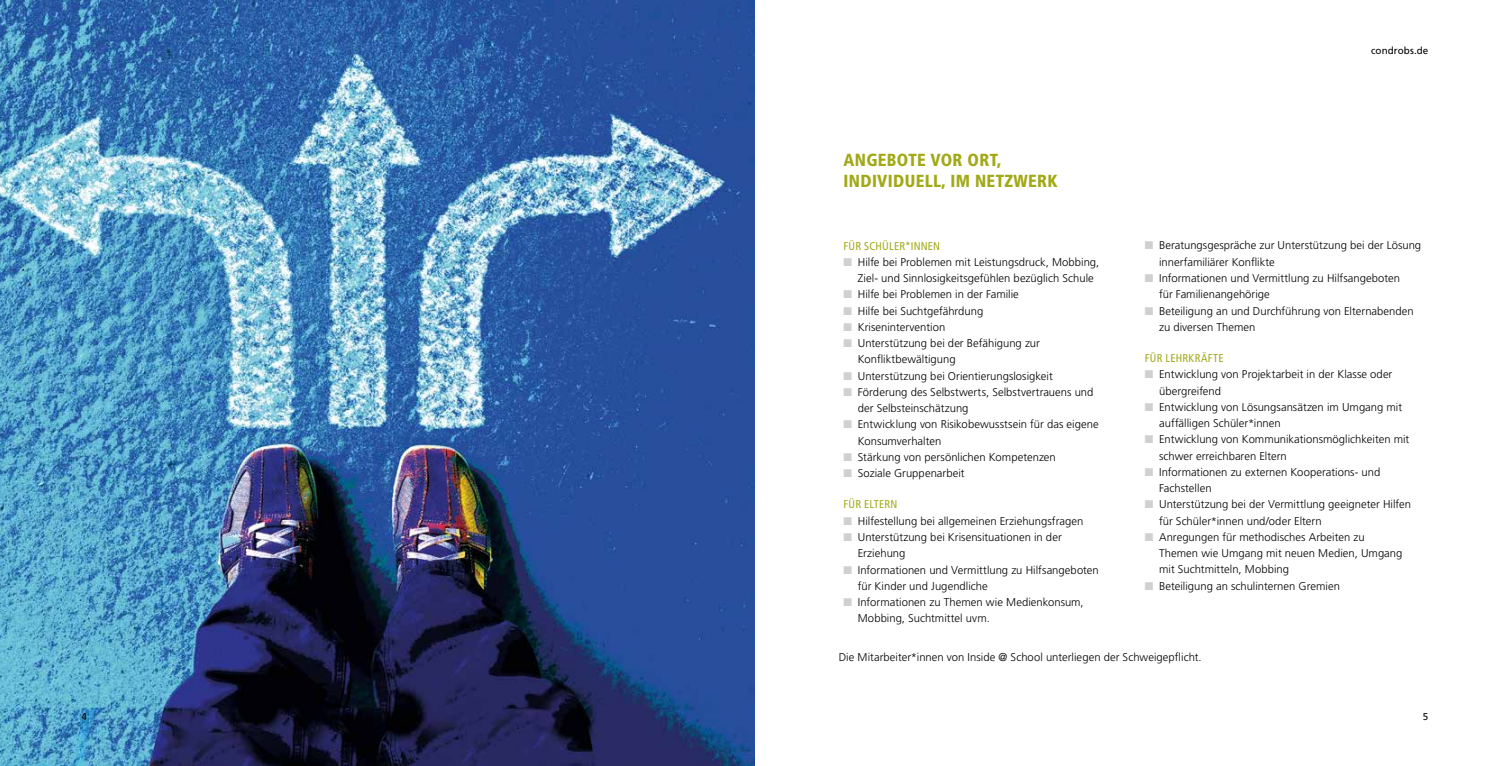
<style>
.page{position:relative;width:1510px;height:766px;background:#fff}
.page>*{position:absolute;margin:0;border:0;box-sizing:border-box;transform-origin:0 0}
.t1{font:900 condensed 17.5px/21px "Frutiger LT Std";letter-spacing:.02em;color:#a1a916;scale:.96 1}
.t2{font:300 11.25px/16.2px "Frutiger LT Std";letter-spacing:.005em;color:#000}
.t3{font:condensed 11.25px "Frutiger LT Std";letter-spacing:.02em;color:#a1a916}
.t4{font:10px "Frutiger LT Std";letter-spacing:.01em;color:#000}
.s1{color:#d0d0d0}
</style>
<div class="page">
<img style="left:0;top:0;width:755px;height:765px">
<h1 class="t1" style="left:843px;top:149px;width:224px">ANGEBOTE VOR ORT,<br>INDIVIDUELL, IM NETZWERK</h1>
<p class="t3" style="left:843px;top:239px;width:98px">FÜR SCHÜLER*INNEN</p>
<p class="t2" style="left:857px;top:254px;width:243px;text-indent:-14px"><span class="s1">■</span> Hilfe bei Problemen mit Leistungsdruck, Mobbing,<br>Ziel- und Sinnlosigkeitsgefühlen bezüglich Schule</p>
<p class="t2" style="left:843px;top:286px;width:177px"><span class="s1">■</span> Hilfe bei Problemen in der Familie</p>
<p class="t2" style="left:843px;top:303px;width:141px"><span class="s1">■</span> Hilfe bei Suchtgefährdung</p>
<p class="t2" style="left:843px;top:319px;width:103px"><span class="s1">■</span> Krisenintervention</p>
<p class="t2" style="left:857px;top:335px;width:184px;text-indent:-14px"><span class="s1">■</span> Unterstützung bei der Befähigung zur<br>Konfliktbewältigung</p>
<p class="t2" style="left:843px;top:367px;width:211px"><span class="s1">■</span> Unterstützung bei Orientierungslosigkeit</p>
<p class="t2" style="left:857px;top:384px;width:237px;text-indent:-14px"><span class="s1">■</span> Förderung des Selbstwerts, Selbstvertrauens und der Selbsteinschätzung</p>
<p class="t2" style="left:857px;top:416px;width:242px;text-indent:-14px"><span class="s1">■</span> Entwicklung von Risikobewusstsein für das eigene<br>Konsumverhalten</p>
<p class="t2" style="left:843px;top:449px;width:214px"><span class="s1">■</span> Stärkung von persönlichen Kompetenzen</p>
<p class="t2" style="left:843px;top:465px;width:123px"><span class="s1">■</span> Soziale Gruppenarbeit</p>
<p class="t3" style="left:843px;top:498px;width:55px">FÜR ELTERN</p>
<p class="t2" style="left:843px;top:512px;width:241px"><span class="s1">■</span> Hilfestellung bei allgemeinen Erziehungsfragen</p>
<p class="t2" style="left:857px;top:529px;width:205px;text-indent:-14px"><span class="s1">■</span> Unterstützung bei Krisensituationen in der<br>Erziehung</p>
<p class="t2" style="left:857px;top:561px;width:242px;text-indent:-14px"><span class="s1">■</span> Informationen und Vermittlung zu Hilfsangeboten für Kinder und Jugendliche</p>
<p class="t2" style="left:857px;top:594px;width:227px;text-indent:-14px"><span class="s1">■</span> Informationen zu Themen wie Medienkonsum,<br>Mobbing, Suchtmittel uvm.</p>
<p class="t4" style="left:1371px;top:44px;width:59px">condrobs.de</p>
<p class="t2" style="left:1159px;top:237px;width:263px;text-indent:-14px"><span class="s1">■</span> Beratungsgespräche zur Unterstützung bei der Lösung innerfamiliärer Konflikte</p>
<p class="t2" style="left:1159px;top:270px;width:242px;text-indent:-14px"><span class="s1">■</span> Informationen und Vermittlung zu Hilfsangeboten für Familienangehörige</p>
<p class="t2" style="left:1159px;top:302px;width:256px;text-indent:-14px"><span class="s1">■</span> Beteiligung an und Durchführung von Elternabenden zu diversen Themen</p>
<p class="t3" style="left:1145px;top:351px;width:80px">FÜR LEHRKRÄFTE</p>
<p class="t2" style="left:1159px;top:366px;width:235px;text-indent:-14px"><span class="s1">■</span> Entwicklung von Projektarbeit in der Klasse oder übergreifend</p>
<p class="t2" style="left:1159px;top:399px;width:245px;text-indent:-14px"><span class="s1">■</span> Entwicklung von Lösungsansätzen im Umgang mit auffälligen Schüler*innen</p>
<p class="t2" style="left:1159px;top:431px;width:252px;text-indent:-14px"><span class="s1">■</span> Entwicklung von Kommunikationsmöglichkeiten mit schwer erreichbaren Eltern</p>
<p class="t2" style="left:1159px;top:464px;width:223px;text-indent:-14px"><span class="s1">■</span> Informationen zu externen Kooperations- und<br>Fachstellen</p>
<p class="t2" style="left:1159px;top:496px;width:253px;text-indent:-14px"><span class="s1">■</span> Unterstützung bei der Vermittlung geeigneter Hilfen für Schüler*innen und/oder Eltern</p>
<p class="t2" style="left:1159px;top:529px;width:245px;text-indent:-14px"><span class="s1">■</span> Anregungen für methodisches Arbeiten zu<br>Themen wie Umgang mit neuen Medien, Umgang mit Suchtmitteln, Mobbing</p>
<p class="t2" style="left:1145px;top:577px;width:197px"><span class="s1">■</span> Beteiligung an schulinternen Gremien</p>
<p class="t2" style="left:838px;top:648px;width:364px">Die Mitarbeiter*innen von Inside @ School unterliegen der Schweigepflicht.</p>
<p class="t4" style="left:81px;top:710px;width:7px">4</p>
<p class="t4" style="left:1422px;top:710px;width:7px">5</p>
</div>
